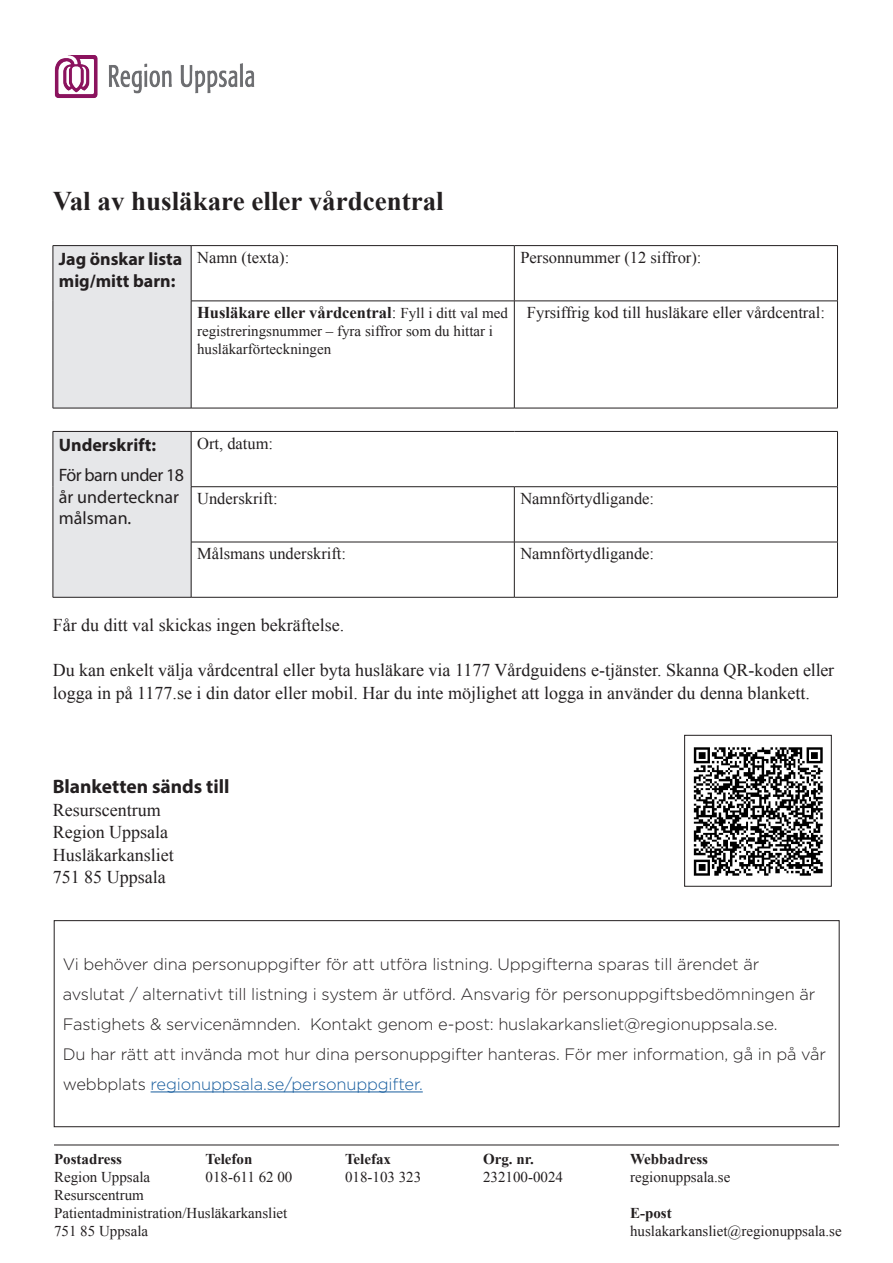
<style>
.page{position:relative;width:893px;height:1263px;background:#fff}
.page>*{position:absolute;margin:0;border:0;box-sizing:border-box;transform-origin:0 0}
.t1{font:700 27px "Times New Roman";color:#231f20}
.t2{font:700 19.5px "Myriad Pro";color:#231f20}
.t3{font:18px/23.4px "Times New Roman";color:#231f20}
.t4{font:700 18px/21.6px "Myriad Pro";color:#231f20}
.t5{font:18px/21.6px "Myriad Pro";color:#231f20}
.t6{font:300 16.5px/30px "Gotham";letter-spacing:-.01em;color:#231f20}
.t7{font:16.5px "Times New Roman";color:#231f20}
.t8{font:700 16.5px "Times New Roman";color:#231f20}
.t9{font:700 15.15px "Times New Roman";letter-spacing:-.005em;color:#000}
.t10{font:15px/18px "Times New Roman";color:#231f20}
.t11{font:700 15px "Times New Roman";color:#231f20}
.t12{font:11.85px "Times New Roman";letter-spacing:.005em;color:#000}
.t13{font:700 11.85px "Times New Roman";letter-spacing:.005em;color:#000}
.s1{font-weight:400}
.s2{font-weight:400;font-size:15px}
.s3{color:#175d9e}
</style>
<div class="page">
<img style="left:54px;top:55px;width:201px;height:43px">
<hr style="left:54px;top:1145px;width:785px;height:1px;background:#231f20">
<div style="left:53px;top:246px;width:138px;height:162px;background:#e6e7e9"></div>
<hr style="left:53px;top:245px;width:138px;height:1px;background:#231f20">
<hr style="left:53px;top:246px;width:1px;height:55px;background:#231f20">
<hr style="left:191px;top:245px;width:323px;height:1px;background:#231f20">
<hr style="left:191px;top:246px;width:1px;height:55px;background:#231f20">
<hr style="left:514px;top:245px;width:324px;height:1px;background:#231f20">
<hr style="left:514px;top:246px;width:1px;height:55px;background:#231f20">
<hr style="left:837px;top:246px;width:1px;height:55px;background:#231f20">
<hr style="left:53px;top:301px;width:1px;height:107px;background:#231f20">
<hr style="left:191px;top:301px;width:323px;height:1px;background:#231f20">
<hr style="left:191px;top:301px;width:1px;height:107px;background:#231f20">
<hr style="left:514px;top:301px;width:324px;height:1px;background:#231f20">
<hr style="left:514px;top:301px;width:1px;height:107px;background:#231f20">
<hr style="left:837px;top:301px;width:1px;height:107px;background:#231f20">
<hr style="left:53px;top:408px;width:138px;height:1px;background:#231f20">
<hr style="left:191px;top:408px;width:323px;height:1px;background:#231f20">
<hr style="left:514px;top:408px;width:324px;height:1px;background:#231f20">
<div style="left:53px;top:431px;width:138px;height:166px;background:#e6e7e9"></div>
<hr style="left:53px;top:431px;width:138px;height:1px;background:#231f20">
<hr style="left:53px;top:432px;width:1px;height:55px;background:#231f20">
<hr style="left:191px;top:431px;width:323px;height:1px;background:#231f20">
<hr style="left:191px;top:432px;width:1px;height:54px;background:#231f20">
<hr style="left:514px;top:431px;width:324px;height:1px;background:#231f20">
<hr style="left:837px;top:432px;width:1px;height:54px;background:#231f20">
<hr style="left:53px;top:487px;width:1px;height:55px;background:#231f20">
<hr style="left:191px;top:486px;width:323px;height:1px;background:#231f20">
<hr style="left:191px;top:487px;width:1px;height:55px;background:#231f20">
<hr style="left:514px;top:486px;width:324px;height:1px;background:#231f20">
<hr style="left:514px;top:487px;width:1px;height:55px;background:#231f20">
<hr style="left:837px;top:487px;width:1px;height:55px;background:#231f20">
<hr style="left:53px;top:542px;width:1px;height:55px;background:#231f20">
<hr style="left:191px;top:542px;width:323px;height:1px;background:#231f20">
<hr style="left:191px;top:542px;width:1px;height:55px;background:#231f20">
<hr style="left:514px;top:542px;width:324px;height:1px;background:#231f20">
<hr style="left:514px;top:542px;width:1px;height:55px;background:#231f20">
<hr style="left:837px;top:542px;width:1px;height:55px;background:#231f20">
<hr style="left:53px;top:597px;width:138px;height:1px;background:#231f20">
<hr style="left:191px;top:597px;width:323px;height:1px;background:#231f20">
<hr style="left:514px;top:597px;width:324px;height:1px;background:#231f20">
<hr style="left:151px;top:1091px;width:272px;height:1px;background:#175d9e">
<div style="left:54px;top:920px;width:785px;height:207px;border:1px solid #231f20"></div>
<img style="left:693px;top:747px;width:130px;height:129px">
<div style="left:684px;top:735px;width:148px;height:152px;border:1px solid #231f20"></div>
<p class="t1" style="left:53px;top:182px;width:392px">Val av husläkare eller vårdcentral</p>
<p class="t4" style="left:59px;top:248px;width:125px">Jag önskar lista mig/mitt barn:</p>
<p class="t7" style="left:197px;top:246px;width:94px">Namn (texta):</p>
<p class="t7" style="left:520px;top:246px;width:183px">Personnummer (12 siffror):</p>
<p class="t8" style="left:197px;top:301px;width:312px">Husläkare eller vårdcentral<span class="s1">:</span> <span class="s2">Fyll i ditt val med</span></p>
<p class="t10" style="left:197px;top:322px;width:297px">registreringsnummer – fyra siffror som du hittar i husläkarförteckningen</p>
<p class="t7" style="left:527px;top:302px;width:300px">Fyrsiffrig kod till husläkare eller vårdcentral:</p>
<p class="t4" style="left:59px;top:433px;width:99px">Underskrift:</p>
<p class="t5" style="left:59px;top:464px;width:127px">För barn under 18 år undertecknar målsman.</p>
<p class="t7" style="left:197px;top:432px;width:78px">Ort, datum:</p>
<p class="t7" style="left:197px;top:487px;width:82px">Underskrift:</p>
<p class="t7" style="left:520px;top:487px;width:135px">Namnförtydligande:</p>
<p class="t7" style="left:197px;top:543px;width:150px">Målsmans underskrift:</p>
<p class="t7" style="left:520px;top:543px;width:135px">Namnförtydligande:</p>
<p class="t3" style="left:53px;top:613px;width:293px">Får du ditt val skickas ingen bekräftelse.</p>
<p class="t3" style="left:53px;top:658px;width:783px">Du kan enkelt välja vårdcentral eller byta husläkare via 1177 Vårdguidens e-tjänster. Skanna QR-koden eller logga in på 1177.se i din dator eller mobil. Har du inte möjlighet att logga in använder du denna blankett.</p>
<p class="t2" style="left:53px;top:774px;width:178px">Blanketten sänds till</p>
<p class="t3" style="left:53px;top:797px;width:109px">Resurscentrum</p>
<p class="t3" style="left:53px;top:820px;width:117px">Region Uppsala</p>
<p class="t3" style="left:53px;top:842px;width:122px">Husläkarkansliet</p>
<p class="t3" style="left:53px;top:865px;width:114px">751 85 Uppsala</p>
<p class="t6" style="left:63px;top:949px;width:765px">Vi behöver dina personuppgifter för att utföra listning. Uppgifterna sparas till ärendet är<br>avslutat / alternativt till listning i system är utförd. Ansvarig för personuppgiftsbedömningen är Fastighets &amp; servicenämnden. Kontakt genom e-post: huslakarkansliet@regionuppsala.se.<br>Du har rätt att invända mot hur dina personuppgifter hanteras. För mer information, gå in på vår webbplats <span class="s3">regionuppsala.se/personuppgifter.</span></p>
<p class="t9" style="left:211px;top:979px;width:196px">Jag önskar lista mig/mitt barn</p>
<p class="t13" style="left:215px;top:1051px;width:144px">Husläkare eller vårdcentral</p>
<p class="t12" style="left:672px;top:1051px;width:158px">Fyrsiffrig kod till husläkare eller</p>
<p class="t11" style="left:54px;top:1148px;width:70px">Postadress</p>
<p class="t11" style="left:206px;top:1148px;width:48px">Telefon</p>
<p class="t11" style="left:345px;top:1148px;width:48px">Telefax</p>
<p class="t11" style="left:483px;top:1148px;width:52px">Org. nr.</p>
<p class="t11" style="left:630px;top:1148px;width:80px">Webbadress</p>
<p class="t10" style="left:54px;top:1167px;width:98px">Region Uppsala</p>
<p class="t10" style="left:206px;top:1167px;width:88px">018-611 62 00</p>
<p class="t10" style="left:345px;top:1167px;width:78px">018-103 323</p>
<p class="t10" style="left:483px;top:1167px;width:81px">232100-0024</p>
<p class="t10" style="left:630px;top:1167px;width:102px">regionuppsala.se</p>
<p class="t10" style="left:54px;top:1185px;width:91px">Resurscentrum</p>
<p class="t10" style="left:54px;top:1203px;width:235px">Patientadministration/Husläkarkansliet</p>
<p class="t11" style="left:630px;top:1202px;width:43px">E-post</p>
<p class="t10" style="left:54px;top:1221px;width:96px">751 85 Uppsala</p>
<p class="t10" style="left:630px;top:1221px;width:213px">huslakarkansliet@regionuppsala.se</p>
<p class="t9" style="left:206px;top:1170px;width:77px">Underskrift</p>
<p class="t12" style="left:215px;top:1210px;width:53px">Ort, datum</p>
</div>
